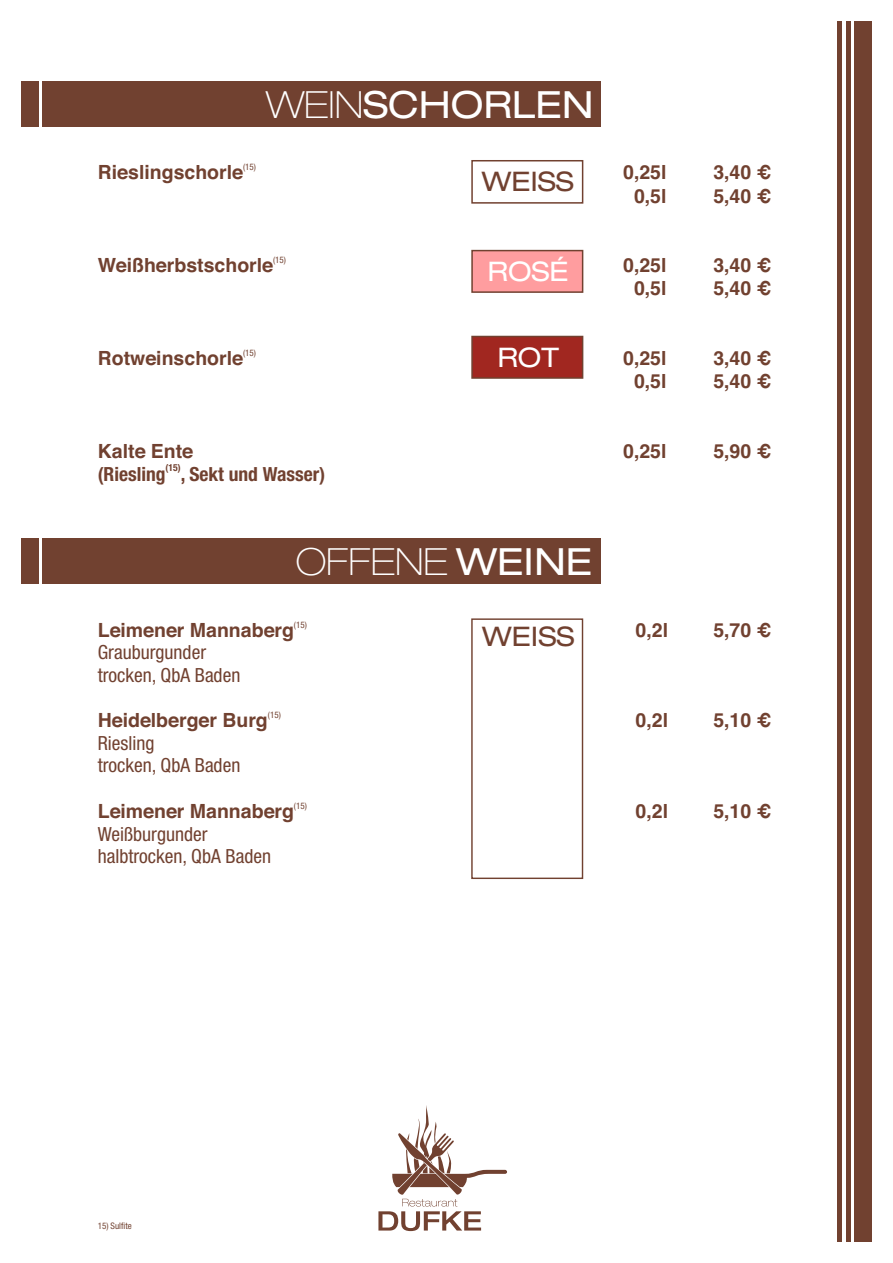
<style>
.page{position:relative;width:893px;height:1263px;background:#fff}
.page>*{position:absolute;margin:0;border:0;box-sizing:border-box;transform-origin:0 0}
.t1{font:expanded 37.5px "Helvetica Neue";color:#fff}
.t2{font:100 expanded 37.5px "Helvetica Neue";color:#fff}
.t3{font:expanded 27px "Helvetica Neue";color:#714130}
.t4{font:expanded 27px "Helvetica Neue";color:#fff}
.t5{font:700 19.5px "Helvetica";color:#714130}
.t6{font:condensed 19.5px/22.4px "Helvetica Neue LT Std";color:#714130}
.t7{font:700 condensed 19.5px "Helvetica Neue LT Std";color:#714130}
.t8{font:700 condensed 9.75px "Helvetica Neue LT Std";color:#714130}
.t9{font:condensed 9px "Helvetica Neue LT Std";color:#714130}
.s1{font-weight:100}
.s2{font-weight:400}
</style>
<div class="page">
<svg style="left:378px;top:1105px;width:129px;height:126px"></svg>
<div style="left:855px;top:21px;width:17px;height:1221px;background:#714130"></div>
<hr style="left:846px;top:21px;width:4px;height:1221px;background:#714130">
<hr style="left:838px;top:21px;width:4px;height:1221px;background:#714130">
<svg style="left:471px;top:618px;width:113px;height:261px"></svg>
<svg style="left:471px;top:335px;width:113px;height:44px;background:#9f2f28"></svg>
<svg style="left:471px;top:249px;width:113px;height:44px;background:#f19797"></svg>
<svg style="left:471px;top:160px;width:113px;height:44px"></svg>
<div style="left:43px;top:539px;width:558px;height:45px;background:#714130"></div>
<div style="left:21px;top:539px;width:17px;height:45px;background:#714130"></div>
<div style="left:43px;top:82px;width:558px;height:45px;background:#714130"></div>
<div style="left:21px;top:82px;width:17px;height:45px;background:#714130"></div>
<h1 class="t1" style="left:266px;top:89px;width:329px"><span class="s1">WEIN</span>SCHORLEN</h1>
<p class="t9" style="left:243px;top:164px;width:14px">(15)</p>
<p class="t5" style="left:98px;top:165px;width:147px">Rieslingschorle</p>
<p class="t5" style="left:623px;top:165px;width:45px">0,25l</p>
<p class="t5" style="left:713px;top:165px;width:59px">3,40 €</p>
<p class="t5" style="left:634px;top:188px;width:34px">0,5l</p>
<p class="t5" style="left:713px;top:188px;width:59px">5,40 €</p>
<h2 class="t3" style="left:482px;top:170px;width:94px">WEISS</h2>
<h2 class="t4" style="left:488px;top:260px;width:82px">ROSÉ</h2>
<p class="t5" style="left:98px;top:257px;width:177px">Weißherbstschorle</p>
<p class="t9" style="left:273px;top:256px;width:14px">(15)</p>
<p class="t5" style="left:623px;top:257px;width:45px">0,25l</p>
<p class="t5" style="left:713px;top:257px;width:59px">3,40 €</p>
<p class="t5" style="left:634px;top:281px;width:34px">0,5l</p>
<p class="t5" style="left:713px;top:281px;width:59px">5,40 €</p>
<h2 class="t4" style="left:497px;top:346px;width:63px">ROT</h2>
<p class="t9" style="left:243px;top:349px;width:14px">(15)</p>
<p class="t5" style="left:98px;top:350px;width:147px">Rotweinschorle</p>
<p class="t5" style="left:623px;top:350px;width:45px">0,25l</p>
<p class="t5" style="left:713px;top:350px;width:59px">3,40 €</p>
<p class="t5" style="left:634px;top:373px;width:34px">0,5l</p>
<p class="t5" style="left:713px;top:373px;width:59px">5,40 €</p>
<p class="t5" style="left:98px;top:443px;width:97px">Kalte Ente</p>
<p class="t5" style="left:623px;top:443px;width:45px">0,25l</p>
<p class="t5" style="left:713px;top:443px;width:59px">5,90 €</p>
<p class="t8" style="left:166px;top:464px;width:17px">(15)</p>
<p class="t7" style="left:98px;top:467px;width:229px">(Riesling , Sekt und Wasser)</p>
<h1 class="t2" style="left:296px;top:546px;width:298px">OFFENE <span class="s2">WEINE</span></h1>
<p class="t9" style="left:294px;top:621px;width:14px">(15)</p>
<p class="t5" style="left:98px;top:622px;width:198px">Leimener Mannaberg</p>
<p class="t5" style="left:636px;top:622px;width:34px">0,2l</p>
<p class="t5" style="left:713px;top:622px;width:59px">5,70 €</p>
<p class="t6" style="left:98px;top:644px;width:144px">Grauburgunder trocken, QbA Baden</p>
<p class="t9" style="left:268px;top:712px;width:14px">(15)</p>
<h2 class="t3" style="left:482px;top:625px;width:94px">WEISS</h2>
<p class="t5" style="left:98px;top:713px;width:172px">Heidelberger Burg</p>
<p class="t5" style="left:636px;top:713px;width:34px">0,2l</p>
<p class="t5" style="left:713px;top:713px;width:59px">5,10 €</p>
<p class="t6" style="left:98px;top:735px;width:144px">Riesling<br>trocken, QbA Baden</p>
<p class="t9" style="left:294px;top:803px;width:14px">(15)</p>
<p class="t5" style="left:98px;top:803px;width:198px">Leimener Mannaberg</p>
<p class="t5" style="left:636px;top:803px;width:34px">0,2l</p>
<p class="t5" style="left:713px;top:803px;width:59px">5,10 €</p>
<p class="t6" style="left:98px;top:825px;width:175px">Weißburgunder halbtrocken, QbA Baden</p>
<p class="t9" style="left:98px;top:1223px;width:35px">15) Sulfite</p>
</div>
